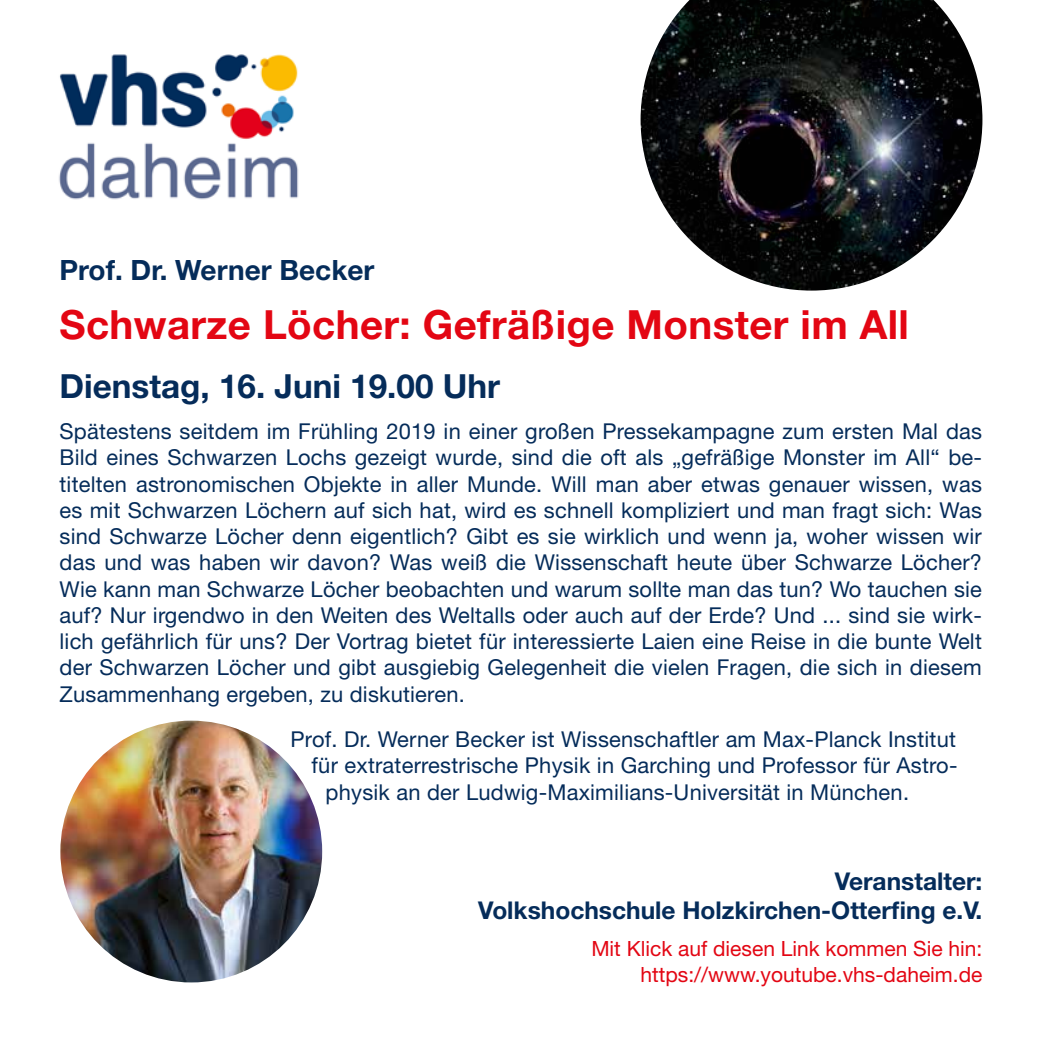
<style>
.page{position:relative;width:1042px;height:1042px;background:#fff}
.page>*{position:absolute;margin:0;border:0;box-sizing:border-box;transform-origin:0 0}
.t1{font:700 40.25px "Helvetica Neue LT";letter-spacing:.01em;color:#e30613}
.t2{font:700 33.25px "Helvetica Neue LT";color:#052c5a}
.t3{font:700 28px "Helvetica Neue LT";color:#052c5a}
.t4{font:700 24.5px/29.4px "Helvetica Neue LT";color:#052c5a;text-align:right}
.t5{font:21.88px/26.2px "Helvetica Neue LT";letter-spacing:.01em;color:#052c5a;text-align:justify}
.t6{font:21px/26.2px "Helvetica Neue LT";color:#e30613;text-align:right}
</style>
<div class="page">
<img style="left:59px;top:54px;width:240px;height:146px">
<img style="left:60px;top:720px;width:262px;height:262px;border-radius:131px">
<img style="left:640px;top:0;width:342px;height:291px">
<p class="t3" style="left:60px;top:253px;width:316px">Prof. Dr. Werner Becker</p>
<h1 class="t1" style="left:60px;top:300px;width:851px">Schwarze Löcher: Gefräßige Monster im All</h1>
<h2 class="t2" style="left:60px;top:366px;width:442px">Dienstag, 16. Juni 19.00 Uhr</h2>
<p class="t5" style="left:60px;top:418px;width:924px">Spätestens seitdem im Frühling 2019 in einer großen Pressekampagne zum ersten Mal das Bild eines Schwarzen Lochs gezeigt wurde, sind die oft als „gefräßige Monster im All“ be&shy;titelten astronomischen Objekte in aller Munde. Will man aber etwas genauer wissen, was es mit Schwarzen Löchern auf sich hat, wird es schnell kompliziert und man fragt sich: Was sind Schwarze Löcher denn eigentlich? Gibt es sie wirklich und wenn ja, woher wissen wir das und was haben wir davon? Was weiß die Wissenschaft heute über Schwarze Löcher?<br>Wie kann man Schwarze Löcher beobachten und warum sollte man das tun? Wo tauchen sie auf? Nur irgendwo in den Weiten des Weltalls oder auch auf der Erde? Und ... sind sie wirk&shy;lich gefährlich für uns? Der Vortrag bietet für interessierte Laien eine Reise in die bunte Welt der Schwarzen Löcher und gibt ausgiebig Gelegenheit die vielen Fragen, die sich in diesem Zusammenhang ergeben, zu diskutieren.</p>
<p class="t5" style="left:291px;top:726px;width:667px">Prof. Dr. Werner Becker ist Wissenschaftler am Max-Planck Institut</p>
<p class="t5" style="left:312px;top:752px;width:647px">für extraterrestrische Physik in Garching und Professor für Astro-</p>
<p class="t5" style="left:326px;top:778px;width:585px">physik an der Ludwig-Maximilians-Universität in München.</p>
<p class="t4" style="left:478px;top:865px;width:506px">Veranstalter:<br>Volkshochschule Holzkirchen-Otterfing e.V.</p>
<p class="t6" style="left:591px;top:935px;width:392px">Mit Klick auf diesen Link kommen Sie hin: https://www.youtube.vhs-daheim.de</p>
</div>
